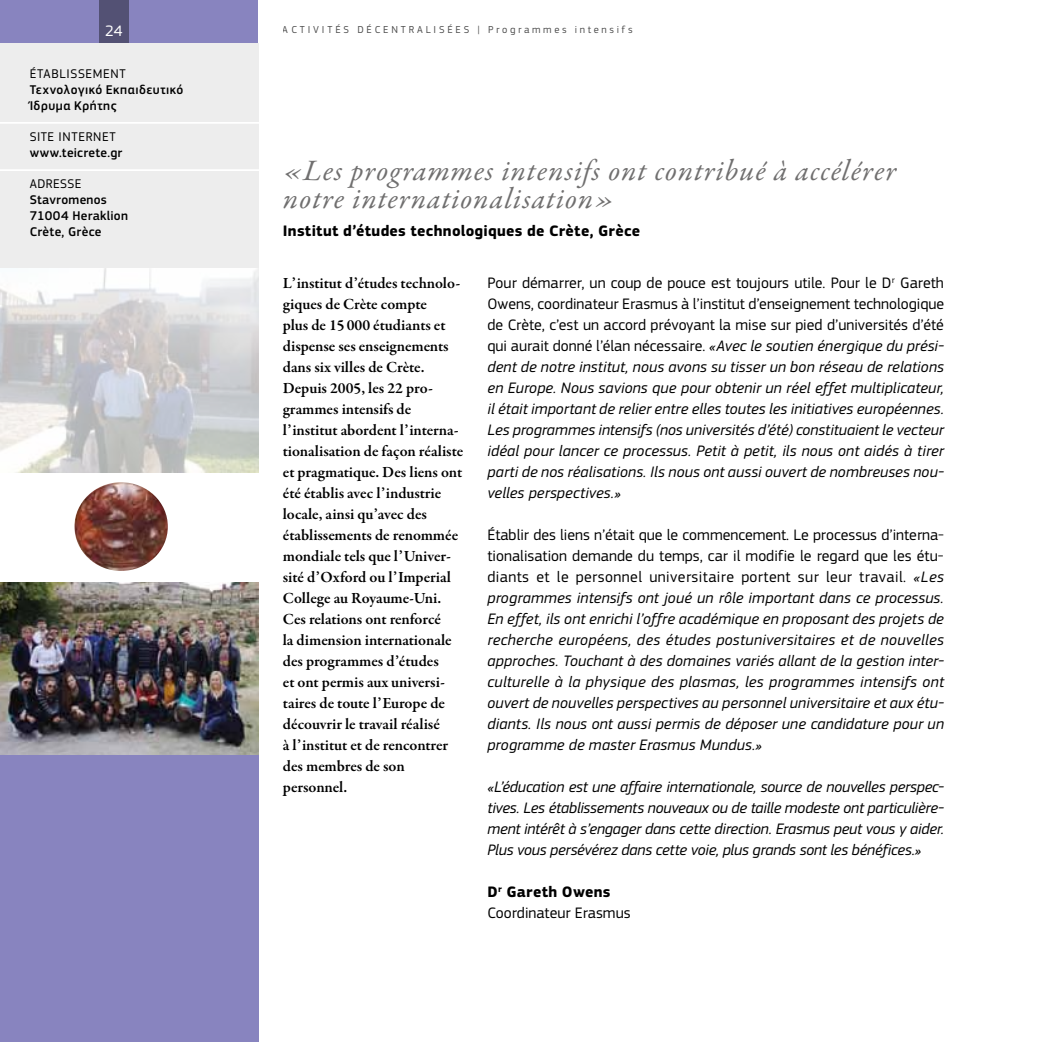
<style>
.page{position:relative;width:1042px;height:1042px;background:#fff}
.page>*{position:absolute;margin:0;border:0;box-sizing:border-box;transform-origin:0 0}
.t1{font:italic 29.75px/28px "Garamond Premr Pro";letter-spacing:.035em;color:#706f6f}
.t2{font:italic 15.75px/21px "EC Square Sans Pro";letter-spacing:.005em;color:#000;text-align:justify}
.t3{font:600 15.75px/21px "Garamond Premr Pro";letter-spacing:-.005em;color:#000}
.t4{font:700 15.75px "EC Square Sans Pro";letter-spacing:.02em;color:#000}
.t5{font:15.75px/21px "EC Square Sans Pro";color:#000}
.t6{font:15.75px "EC Square Sans Pro";color:#fff}
.t7{font:500 13.12px/15.8px "EC Square Sans Pro";letter-spacing:.025em;color:#000}
.t8{font:13.12px "EC Square Sans Pro";letter-spacing:.03em;color:#000}
.t9{font:10.5px "EC Square Sans Pro";letter-spacing:.27em;color:#000}
.s1{font-style:normal}
.s2{font-weight:700}
</style>
<div class="page">
<img style="left:0;top:268px;width:258px;height:204px">
<div style="left:0;top:43px;width:258px;height:225px;background:#ededed"></div>
<div style="left:0;top:0;width:258px;height:43px;background:#8884bf"></div>
<div style="left:99px;top:0;width:29px;height:43px;background:#535174"></div>
<hr style="left:0;top:122px;width:260px;height:2px;background:#fff">
<hr style="left:0;top:169px;width:260px;height:2px;background:#fff">
<img style="left:74px;top:482px;width:94px;height:89px">
<div style="left:0;top:708px;width:258px;height:334px;background:#8884bf"></div>
<img style="left:0;top:582px;width:258px;height:173px">
<p class="t6" style="left:105px;top:22px;width:19px">24</p>
<p class="t8" style="left:30px;top:66px;width:9px">établissement</p>
<p class="t7" style="left:30px;top:82px;width:155px">Τεχνολογικό Εκπαιδευτικό<br>Ίδρυμα Κρήτης</p>
<p class="t8" style="left:30px;top:129px;width:37px">SITE internet</p>
<p class="t7" style="left:30px;top:145px;width:94px">www.teicrete.gr</p>
<p class="t8" style="left:30px;top:176px;width:53px">ADRESSE</p>
<p class="t7" style="left:30px;top:192px;width:100px">Stavromenos<br>71004 Heraklion<br>Crète, Grèce</p>
<p class="t9" style="left:283px;top:23px;width:351px">Activités décentralisées | Programmes intensifs</p>
<h1 class="t1" style="left:283px;top:158px;width:615px">«Les programmes intensifs ont contribué à accélérer notre internationalisation»</h1>
<p class="t4" style="left:283px;top:221px;width:359px">Institut d’études technologiques de Crète, Grèce</p>
<p class="t3" style="left:283px;top:273px;width:182px">L’institut d’études technolo&shy;giques de Crète compte<br>plus de 15 000 étudiants et dispense ses enseignements dans six villes de Crète.<br>Depuis 2005, les 22 pro&shy;grammes intensifs de l’institut abordent l’interna&shy;tionalisation de façon réaliste et pragmatique. Des liens ont été établis avec l’industrie locale, ainsi qu’avec des établissements de renommée mondiale tels que l’Univer&shy;sité d’Oxford ou l’Imperial<br>College au Royaume-Uni.<br>Ces relations ont renforcé<br>la dimension internationale des programmes d’études<br>et ont permis aux universi&shy;taires de toute l’Europe de découvrir le travail réalisé<br>à l’institut et de rencontrer des membres de son personnel.</p>
<p class="t2" style="left:487px;top:272px;width:458px"><span class="s1">Pour démarrer, un coup de pouce est toujours utile. Pour le D</span><sup>r</sup> <span class="s1">Gareth Owens, coordinateur Erasmus à l’institut d’enseignement technologique de Crète, c’est un accord prévoyant la mise sur pied d’universités d’été qui aurait donné l’élan nécessaire.</span> «Avec le soutien énergique du prési&shy;dent de notre institut, nous avons su tisser un bon réseau de relations en Europe. Nous savions que pour obtenir un réel effet multiplicateur, il était important de relier entre elles toutes les initiatives européennes.<br>Les programmes intensifs (nos universités d’été) constituaient le vecteur idéal pour lancer ce processus. Petit à petit, ils nous ont aidés à tirer parti de nos réalisations. Ils nous ont aussi ouvert de nombreuses nou&shy;velles perspectives.»</p>
<p class="t2" style="left:487px;top:525px;width:458px"><span class="s1">Établir des liens n’était que le commencement. Le processus d’interna&shy;tionalisation demande du temps, car il modifie le regard que les étu&shy;diants et le personnel universitaire portent sur leur travail.</span> «Les programmes intensifs ont joué un rôle important dans ce processus.<br>En effet, ils ont enrichi l’offre académique en proposant des projets de recherche européens, des études postuniversitaires et de nouvelles approches. Touchant à des domaines variés allant de la gestion inter&shy;culturelle à la physique des plasmas, les programmes intensifs ont ouvert de nouvelles perspectives au personnel universitaire et aux étu&shy;diants. Ils nous ont aussi permis de déposer une candidature pour un programme de master Erasmus Mundus.»</p>
<p class="t2" style="left:487px;top:777px;width:458px">«L’éducation est une affaire internationale, source de nouvelles perspec&shy;tives. Les établissements nouveaux ou de taille modeste ont particulière&shy;ment intérêt à s’engager dans cette direction. Erasmus peut vous y aider.<br>Plus vous persévérez dans cette voie, plus grands sont les bénéfices.»</p>
<p class="t5" style="left:487px;top:882px;width:145px"><span class="s2">D</span><sup>r</sup> <span class="s2">Gareth Owens<br></span>Coordinateur Erasmus</p>
</div>
